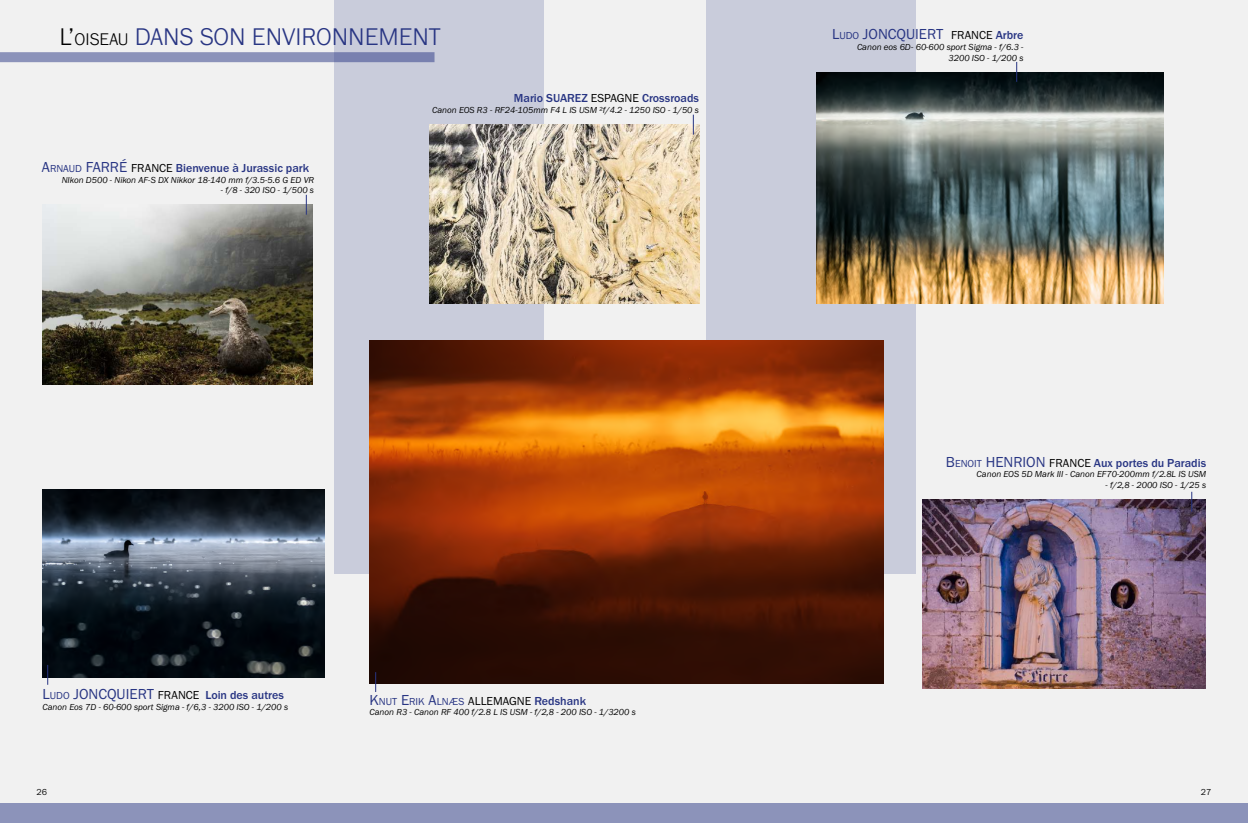
<style>
.page{position:relative;width:1248px;height:823px;background:#fff}
.page>*{position:absolute;margin:0;border:0;box-sizing:border-box;transform-origin:0 0}
.t1{font:300 25px "Franklin Gothic URW";color:#283583}
.t2{font:15px "Franklin Gothic URW Boo";color:#283583}
.t3{font:500 12px "Franklin Gothic URW";color:#283583}
.t4{font:12px "Franklin Gothic URW Boo";color:#000}
.t5{font:10.5px "Franklin Gothic URW Boo";color:#283583}
.t6{font:9px/10.8px "Franklin Gothic URW Boo Ita";color:#000;text-align:right}
.t7{font:9px "Franklin Gothic URW Boo";color:#000}
.s1{color:#000}
.s2{font-size:17.5px;color:#000}
.s3{font-size:10.5px}
.s4{font-family:"Franklin Gothic URW Boo";font-weight:400;color:#000}
.s5{font-size:15px}
.s6{font-size:12px;color:#000}
.s7{font-family:"Franklin Gothic URW";font-weight:500;font-size:12px}
.s8{font-family:"Franklin Gothic URW";font-weight:500;color:#283583}
</style>
<div class="page">
<div style="left:0;top:0;width:1247px;height:822px;background:#f1f1f1"></div>
<div style="left:0;top:802px;width:1247px;height:20px;background:#8c93ba"></div>
<div style="left:334px;top:0;width:210px;height:573px;background:#c9ccdb"></div>
<div style="left:705px;top:0;width:210px;height:573px;background:#c9ccdb"></div>
<svg style="left:0;top:52px;width:434px;height:10px;background:#8990b8"></svg>
<img style="left:43px;top:204px;width:269px;height:180px">
<img style="left:43px;top:489px;width:282px;height:188px">
<img style="left:430px;top:124px;width:269px;height:180px">
<img style="left:369px;top:340px;width:514px;height:342px">
<img style="left:816px;top:72px;width:347px;height:231px">
<img style="left:922px;top:499px;width:283px;height:189px">
<svg style="left:692px;top:115px;width:1px;height:19px"></svg>
<svg style="left:1016px;top:62px;width:1px;height:20px"></svg>
<svg style="left:1191px;top:491px;width:1px;height:20px"></svg>
<svg style="left:306px;top:195px;width:1px;height:19px"></svg>
<svg style="left:375px;top:671px;width:1px;height:20px"></svg>
<svg style="left:47px;top:664px;width:1px;height:20px"></svg>
<h1 class="t1" style="left:59px;top:21px;width:383px"><span class="s1">L’</span><span class="s2">OISEAU</span> DANS SON ENVIRONNEMENT</h1>
<h2 class="t2" style="left:42px;top:157px;width:61px">A<span class="s3">rnaud</span> FARRÉ</h2>
<h3 class="t3" style="left:131px;top:160px;width:179px"><span class="s4">FRANCE</span> Bienvenue à Jurassic park</h3>
<p class="t6" style="left:62px;top:174px;width:254px">NIkon D500 - Nikon AF-S DX Nikkor 18-140 mm f/3.5-5.6 G ED VR</p>
<p class="t6" style="left:221px;top:185px;width:95px">- f/8 - 320 ISO - 1/500 s</p>
<h3 class="t3" style="left:514px;top:91px;width:186px">Mario SUAREZ <span class="s4">ESPAGNE</span> Crossroads</h3>
<p class="t6" style="left:432px;top:105px;width:268px">Canon EOS R3 - RF24-105mm F4 L IS USM ²f/4.2 - 1250 ISO - 1/50 s</p>
<h2 class="t2" style="left:43px;top:684px;width:46px">L<span class="s3">udo</span> JONCQUIERT</h2>
<h3 class="t3" style="left:158px;top:687px;width:127px"><span class="s4">FRANCE</span> Loin des autres</h3>
<p class="t6" style="left:43px;top:701px;width:247px">Canon Eos 7D - 60-600 sport Sigma - f/6,3 - 3200 ISO - 1/200 s</p>
<p class="t5" style="left:369px;top:694px;width:218px"><span class="s5">K</span>nut <span class="s5">E</span>rik <span class="s5">A</span>lnæs <span class="s6">ALLEMAGNE</span> <span class="s7">Redshank</span></p>
<p class="t6" style="left:369px;top:706px;width:268px">Canon R3 - Canon RF 400 f/2.8 L IS USM - f/2,8 - 200 ISO - 1/3200 s</p>
<h2 class="t2" style="left:832px;top:25px;width:46px">L<span class="s3">udo</span> JONCQUIERT</h2>
<h3 class="t4" style="left:950px;top:27px;width:74px">FRANCE <span class="s8">Arbre</span></h3>
<p class="t6" style="left:857px;top:41px;width:168px">Canon eos 6D- 60-600 sport Sigma - f/6.3 -<br>3200 ISO - 1/200 s</p>
<h2 class="t2" style="left:945px;top:452px;width:59px">B<span class="s3">enoit</span> HENRION</h2>
<h3 class="t3" style="left:1049px;top:455px;width:158px"><span class="s4">FRANCE</span> Aux portes du Paradis</h3>
<p class="t6" style="left:976px;top:468px;width:231px">Canon EOS 5D Mark III - Canon EF70-200mm f/2.8L IS USM</p>
<p class="t6" style="left:1105px;top:479px;width:102px">- f/2,8 - 2000 ISO - 1/25 s</p>
<p class="t7" style="left:37px;top:785px;width:12px">26</p>
<p class="t7" style="left:1200px;top:785px;width:12px">27</p>
</div>
